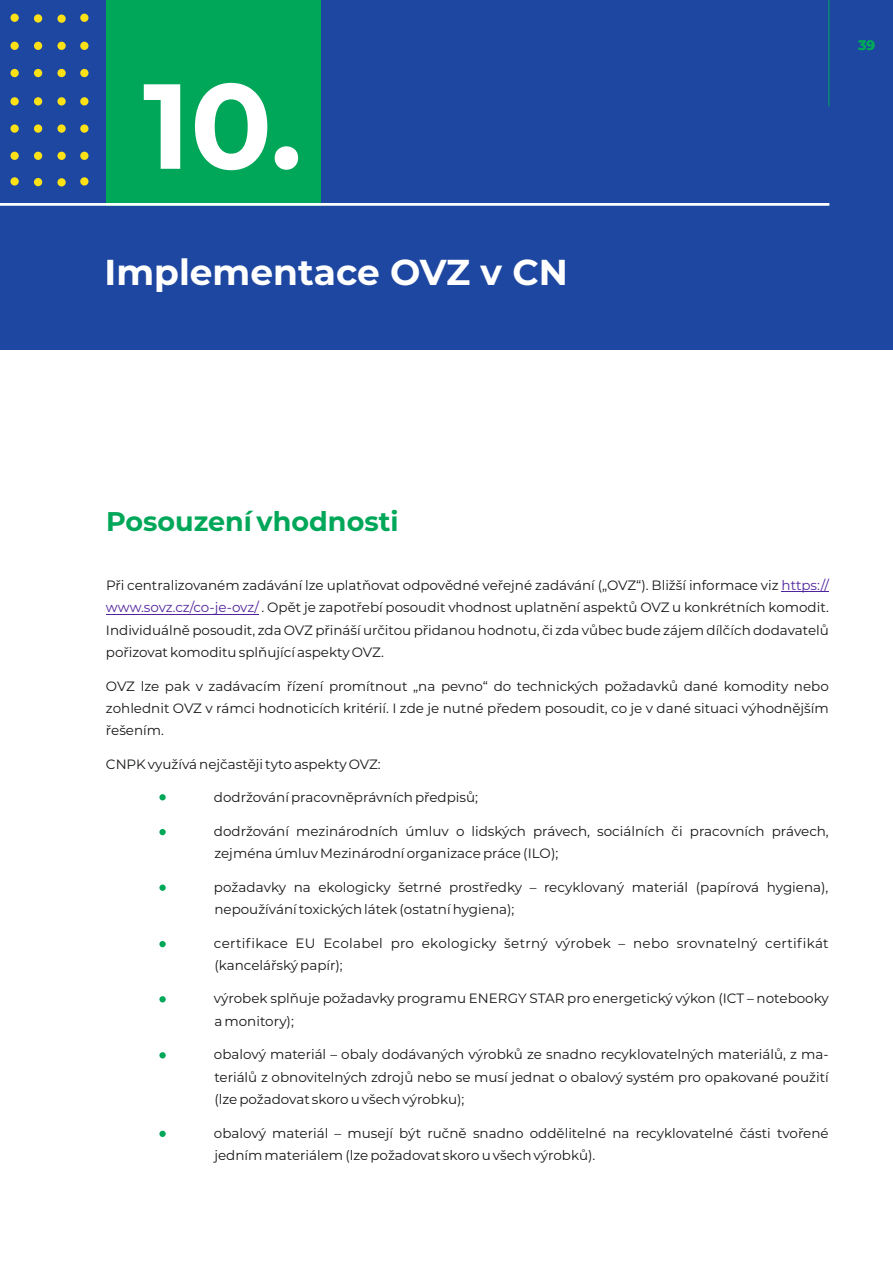
<style>
.page{position:relative;width:893px;height:1263px;background:#fff}
.page>*{position:absolute;margin:0;border:0;box-sizing:border-box;transform-origin:0 0}
.t1{font:700 120.6px "Montserrat";color:#fff}
.t2{font:700 36px "Montserrat";color:#fff}
.t3{font:700 27px "Montserrat";color:#00a759}
.t4{font:13.5px/22.4px "Montserrat";color:#151616}
.t5{font:13.5px/22.4px "Montserrat";letter-spacing:.02em;color:#151616}
.t6{font:700 13.5px "Montserrat";color:#00a759}
.s1{color:#51239d}
</style>
<div class="page">
<div style="left:0;top:0;width:893px;height:350px;background:#1e47a1"></div>
<div style="left:106px;top:0;width:214px;height:205px;background:#00a759"></div>
<div style="left:34px;top:42px;width:8px;height:8px;background:#fbe116;border-radius:50%"></div>
<div style="left:57px;top:42px;width:9px;height:8px;background:#fbe116;border-radius:50%"></div>
<div style="left:10px;top:42px;width:9px;height:8px;background:#fbe116;border-radius:50%"></div>
<div style="left:34px;top:69px;width:8px;height:8px;background:#fbe116;border-radius:50%"></div>
<div style="left:57px;top:69px;width:9px;height:8px;background:#fbe116;border-radius:50%"></div>
<div style="left:10px;top:69px;width:9px;height:8px;background:#fbe116;border-radius:50%"></div>
<div style="left:34px;top:97px;width:8px;height:8px;background:#fbe116;border-radius:50%"></div>
<div style="left:57px;top:97px;width:9px;height:8px;background:#fbe116;border-radius:50%"></div>
<div style="left:10px;top:97px;width:9px;height:8px;background:#fbe116;border-radius:50%"></div>
<div style="left:34px;top:124px;width:8px;height:9px;background:#fbe116;border-radius:50%"></div>
<div style="left:57px;top:124px;width:9px;height:9px;background:#fbe116;border-radius:50%"></div>
<div style="left:10px;top:124px;width:9px;height:9px;background:#fbe116;border-radius:50%"></div>
<div style="left:34px;top:152px;width:8px;height:8px;background:#fbe116;border-radius:50%"></div>
<div style="left:57px;top:152px;width:9px;height:8px;background:#fbe116;border-radius:50%"></div>
<div style="left:10px;top:152px;width:9px;height:8px;background:#fbe116;border-radius:50%"></div>
<div style="left:57px;top:178px;width:9px;height:8px;background:#fbe116;border-radius:50%"></div>
<div style="left:34px;top:178px;width:8px;height:8px;background:#fbe116;border-radius:50%"></div>
<div style="left:10px;top:177px;width:9px;height:9px;background:#fbe116;border-radius:50%"></div>
<div style="left:57px;top:15px;width:9px;height:8px;background:#fbe116;border-radius:50%"></div>
<div style="left:34px;top:14px;width:8px;height:9px;background:#fbe116;border-radius:50%"></div>
<div style="left:10px;top:14px;width:9px;height:8px;background:#fbe116;border-radius:50%"></div>
<div style="left:80px;top:42px;width:9px;height:8px;background:#fbe116;border-radius:50%"></div>
<div style="left:80px;top:69px;width:9px;height:8px;background:#fbe116;border-radius:50%"></div>
<div style="left:80px;top:97px;width:9px;height:8px;background:#fbe116;border-radius:50%"></div>
<div style="left:80px;top:124px;width:9px;height:9px;background:#fbe116;border-radius:50%"></div>
<div style="left:80px;top:152px;width:9px;height:8px;background:#fbe116;border-radius:50%"></div>
<div style="left:80px;top:177px;width:9px;height:9px;background:#fbe116;border-radius:50%"></div>
<div style="left:80px;top:14px;width:9px;height:8px;background:#fbe116;border-radius:50%"></div>
<svg style="left:0;top:203px;width:830px;height:3px;background:#ebf1f5"></svg>
<hr style="left:782px;top:591px;width:47px;height:1px;background:#51239d">
<hr style="left:106px;top:614px;width:153px;height:1px;background:#51239d">
<div style="left:159px;top:829px;width:7px;height:6px;background:#00a759;border-radius:50%"></div>
<svg style="left:159px;top:884px;width:7px;height:7px"></svg>
<div style="left:159px;top:941px;width:7px;height:6px;background:#00a759;border-radius:50%"></div>
<div style="left:159px;top:996px;width:7px;height:6px;background:#00a759;border-radius:50%"></div>
<div style="left:159px;top:1052px;width:7px;height:6px;background:#00a759;border-radius:50%"></div>
<div style="left:159px;top:1131px;width:7px;height:6px;background:#00a759;border-radius:50%"></div>
<div style="left:159px;top:794px;width:7px;height:6px;background:#00a759;border-radius:50%"></div>
<hr style="left:828px;top:0;width:1px;height:106px;background:#00a759">
<h1 class="t1" style="left:143px;top:52px;width:161px">10.</h1>
<h2 class="t2" style="left:105px;top:251px;width:465px">Implementace OVZ v CN</h2>
<p class="t6" style="left:859px;top:37px;width:18px">39</p>
<h3 class="t3" style="left:106px;top:505px;width:294px">Posouzení vhodnosti</h3>
<p class="t4" style="left:106px;top:574px;width:724px;text-align:justify">Při centralizovaném zadávání lze uplatňovat odpovědné veřejné zadávání („OVZ“). Bližší informace viz <span class="s1">https:// www.sovz.cz/co-je-ovz/</span> . Opět je zapotřebí posoudit vhodnost uplatnění aspektů OVZ u konkrétních komodit.<br>Individuálně posoudit, zda OVZ přináší určitou přidanou hodnotu, či zda vůbec bude zájem dílčích dodavatelů pořizovat komoditu splňující aspekty OVZ.</p>
<p class="t4" style="left:106px;top:675px;width:724px;text-align:justify">OVZ lze pak v zadávacím řízení promítnout „na pevno“ do technických požadavků dané komodity nebo zohlednit OVZ v rámci hodnoticích kritérií. I zde je nutné předem posoudit, co je v dané situaci výhodnějším řešením.</p>
<p class="t4" style="left:106px;top:753px;width:276px">CNPK využívá nejčastěji tyto aspekty OVZ:</p>
<p class="t4" style="left:214px;top:786px;width:266px">dodržování pracovněprávních předpisů;</p>
<p class="t4" style="left:214px;top:820px;width:616px">dodržování mezinárodních úmluv o lidských právech, sociálních či pracovních právech, zejména úmluv Mezinárodní organizace práce (ILO);</p>
<p class="t4" style="left:214px;top:876px;width:616px">požadavky na ekologicky šetrné prostředky – recyklovaný materiál (papírová hygiena), nepoužívání toxických látek (ostatní hygiena);</p>
<p class="t5" style="left:214px;top:931px;width:616px">certifikace EU Ecolabel pro ekologicky šetrný výrobek – nebo srovnatelný certifikát (kancelářský papír);</p>
<p class="t4" style="left:214px;top:987px;width:616px">výrobek splňuje požadavky programu ENERGY STAR pro energetický výkon (ICT – notebooky a monitory);</p>
<p class="t4" style="left:214px;top:1043px;width:616px;text-align:justify">obalový materiál – obaly dodávaných výrobků ze snadno recyklovatelných materiálů, z ma&shy;teriálů z obnovitelných zdrojů nebo se musí jednat o obalový systém pro opakované použití (lze požadovat skoro u všech výrobku);</p>
<p class="t4" style="left:214px;top:1121px;width:616px">obalový materiál – musejí být ručně snadno oddělitelné na recyklovatelné části tvořené jedním materiálem (lze požadovat skoro u všech výrobků).</p>
</div>
